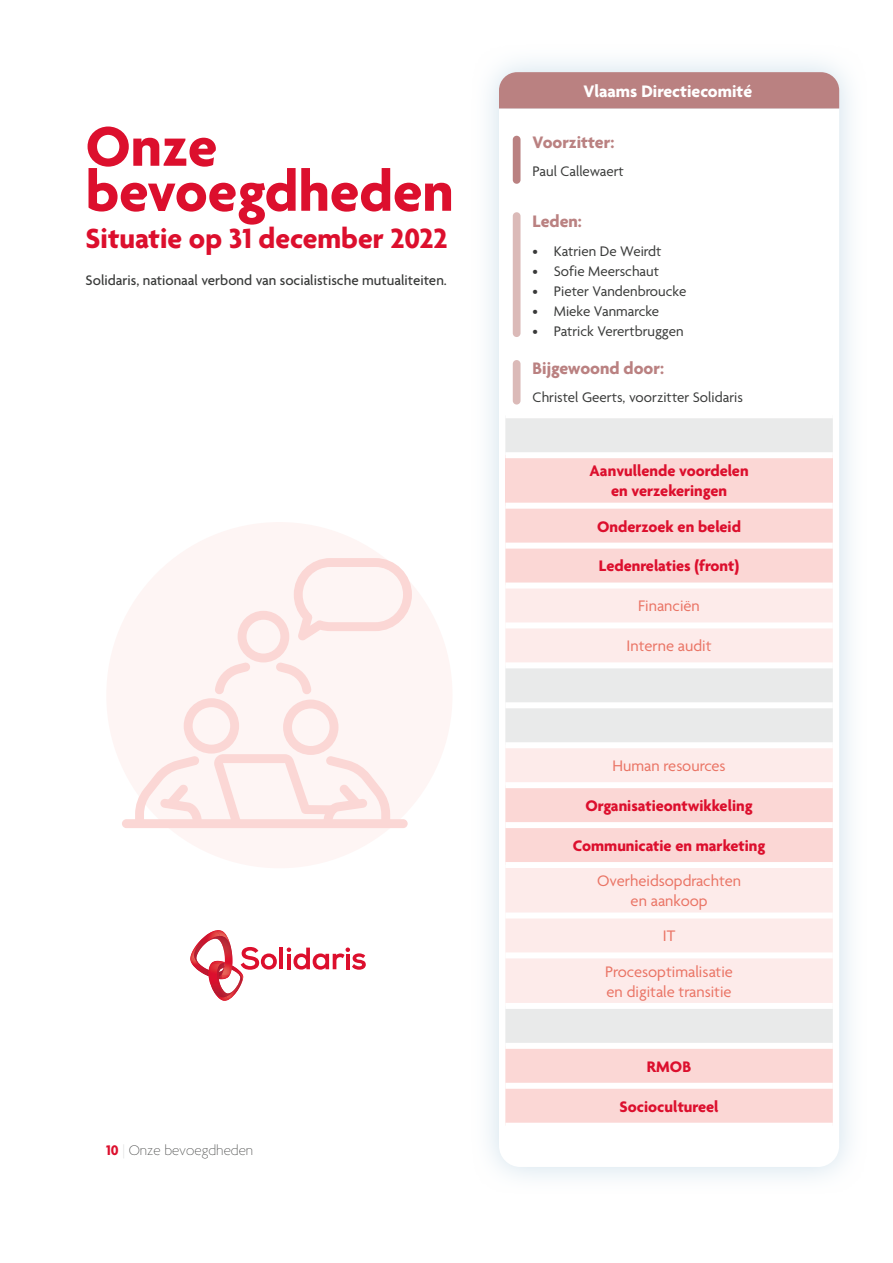
<style>
.page{position:relative;width:893px;height:1263px;background:#fff}
.page>*{position:absolute;margin:0;border:0;box-sizing:border-box;transform-origin:0 0}
.t1{font:700 60px/45px "Agenda";color:#dc0f2d}
.t2{font:700 30px "Agenda";color:#dc0f2d}
.t3{font:700 18px "Agenda";color:#ba8181}
.t4{font:700 18px "Agenda";color:#fff}
.t5{font:700 16.5px/20px "Agenda";color:#dc0f2d;text-align:center}
.t6{font:16.5px/20px "Agenda";color:#ea7465;text-align:center}
.t7{font:15px "Agenda";color:#393a39}
.t8{font:500 15px "Agenda";color:#393a39}
.t9{font:100 15px "Agenda";color:#393a39}
.s1{font-weight:700;color:#dc0f2d}
.s2{color:#d4d5d5}
</style>
<div class="page">
<div style="left:471px;top:44px;width:396px;height:1151px;background:linear-gradient(to right,#f6f9fb,#f6f9fb)"></div>
<svg style="left:499px;top:108px;width:340px;height:1059px"></svg>
<div style="left:499px;top:72px;width:340px;height:36px;background:#ba8181"></div>
<div style="left:505px;top:418px;width:328px;height:34px;background:#e9eaea"></div>
<div style="left:505px;top:455px;width:328px;height:51px;background:#fbd7d5"></div>
<svg style="left:505px;top:509px;width:328px;height:614px;fill:#fbd7d5"></svg>
<svg style="left:505px;top:588px;width:328px;height:415px;fill:#fdebea"></svg>
<div style="left:505px;top:503px;width:328px;height:6px;background:#fff"></div>
<div style="left:505px;top:543px;width:328px;height:6px;background:#fff"></div>
<div style="left:505px;top:582px;width:328px;height:6px;background:#fff"></div>
<div style="left:505px;top:822px;width:328px;height:6px;background:#fff"></div>
<div style="left:505px;top:1083px;width:328px;height:6px;background:#fff"></div>
<div style="left:505px;top:1123px;width:328px;height:6px;background:#fff"></div>
<div style="left:505px;top:622px;width:328px;height:6px;background:#fff"></div>
<div style="left:505px;top:662px;width:328px;height:6px;background:#fff"></div>
<div style="left:505px;top:782px;width:328px;height:6px;background:#fff"></div>
<div style="left:505px;top:862px;width:328px;height:6px;background:#fff"></div>
<div style="left:505px;top:912px;width:328px;height:6px;background:#fff"></div>
<div style="left:505px;top:952px;width:328px;height:6px;background:#fff"></div>
<div style="left:505px;top:702px;width:328px;height:6px;background:#fff"></div>
<div style="left:505px;top:742px;width:328px;height:6px;background:#fff"></div>
<div style="left:505px;top:412px;width:328px;height:6px;background:#fff"></div>
<div style="left:505px;top:452px;width:328px;height:6px;background:#fff"></div>
<div style="left:505px;top:1003px;width:328px;height:6px;background:#fff"></div>
<div style="left:505px;top:1043px;width:328px;height:6px;background:#fff"></div>
<div style="left:513px;top:136px;width:7px;height:48px;background:#ba8181;border-radius:4px"></div>
<div style="left:513px;top:212px;width:7px;height:125px;background:#dbbab8;border-radius:4px"></div>
<div style="left:513px;top:360px;width:7px;height:45px;background:#dbbab8;border-radius:4px"></div>
<div style="left:106px;top:522px;width:346px;height:346px;background:#fef5f4;border-radius:50%"></div>
<div style="left:122px;top:819px;width:286px;height:9px;background:#fbd7d5;border-radius:4px"></div>
<svg style="left:135px;top:558px;width:277px;height:267px"></svg>
<hr style="left:280px;top:947px;width:3px;height:22px;background:#dc0f2d">
<svg style="left:287px;top:947px;width:79px;height:23px"></svg>
<svg style="left:190px;top:930px;width:87px;height:71px"></svg>
<img style="left:214px;top:966px;width:27px;height:31px">
<h1 class="t1" style="left:86px;top:128px;width:370px">Onze bevoegdheden</h1>
<h2 class="t2" style="left:86px;top:223px;width:364px">Situatie op 31 december 2022</h2>
<p class="t8" style="left:86px;top:272px;width:363px">Solidaris, nationaal verbond van socialistische mutualiteiten.</p>
<p class="t9" style="left:106px;top:1142px;width:148px"><span class="s1">10</span> <span class="s2">|</span> Onze bevoegdheden</p>
<p class="t4" style="left:583px;top:81px;width:170px">Vlaams Directiecomité</p>
<p class="t3" style="left:533px;top:132px;width:83px">Voorzitter:</p>
<p class="t7" style="left:533px;top:163px;width:93px">Paul Callewaert</p>
<p class="t3" style="left:533px;top:212px;width:51px">Leden:</p>
<p class="t7" style="left:533px;top:243px;width:130px">• Katrien De Weirdt</p>
<p class="t7" style="left:533px;top:263px;width:128px">• Sofie Meerschaut</p>
<p class="t7" style="left:533px;top:283px;width:155px">• Pieter Vandenbroucke</p>
<p class="t7" style="left:533px;top:303px;width:128px">• Mieke Vanmarcke</p>
<p class="t7" style="left:533px;top:323px;width:152px">• Patrick Verertbruggen</p>
<p class="t3" style="left:533px;top:358px;width:133px">Bijgewoond door:</p>
<p class="t7" style="left:533px;top:389px;width:212px">Christel Geerts, voorzitter Solidaris</p>
<p class="t5" style="left:590px;top:462px;width:161px">Aanvullende voordelen en verzekeringen</p>
<p class="t5" style="left:597px;top:517px;width:145px">Onderzoek en beleid</p>
<p class="t5" style="left:599px;top:557px;width:142px">Ledenrelaties (front)</p>
<p class="t6" style="left:638px;top:597px;width:63px">Financiën</p>
<p class="t6" style="left:626px;top:637px;width:87px">Interne audit</p>
<p class="t6" style="left:612px;top:757px;width:115px">Human resources</p>
<p class="t5" style="left:585px;top:797px;width:169px">Organisatieontwikkeling</p>
<p class="t5" style="left:573px;top:837px;width:194px">Communicatie en marketing</p>
<p class="t6" style="left:597px;top:872px;width:146px">Overheidsopdrachten en aankoop</p>
<p class="t6" style="left:605px;top:919px;width:129px;line-height:35.2px">IT<br>Procesoptimalisatie</p>
<p class="t6" style="left:606px;top:982px;width:127px">en digitale transitie</p>
<p class="t5" style="left:647px;top:1057px;width:46px">RMOB</p>
<p class="t5" style="left:620px;top:1097px;width:101px">Sociocultureel</p>
</div>
